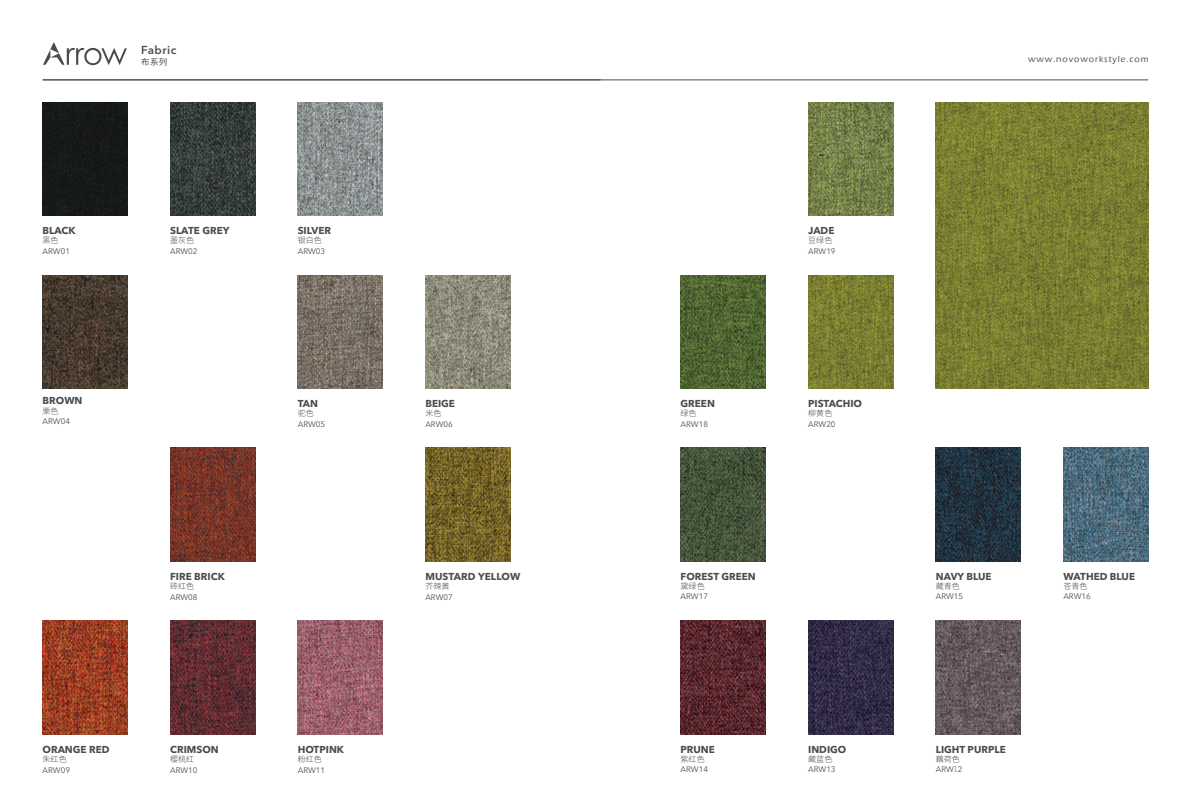
<style>
.page{position:relative;width:1191px;height:808px;background:#fff}
.page>*{position:absolute;margin:0;border:0;box-sizing:border-box;transform-origin:0 0}
.t1{font:600 11.5px "Avenir Next LT Pro";letter-spacing:.05em;color:#4b4c4d}
.t2{font:700 10px "Avenir Next LT Pro";color:#4b4c4d}
.t3{font:500 9px "Eras ITC";letter-spacing:.1em;color:#4b4c4d}
.t4{font:8.5px "Source Han Sans CN";color:#4b4c4d}
.t5{font:8px "Avenir Next LT Pro";color:#4b4c4d}
.t6{font:300 8px "Source Han Sans CN";letter-spacing:.01em;color:#4b4c4d}
.s1{font-family:"Adobe Ming Std";font-weight:300}
</style>
<div class="page">
<hr style="left:43px;top:79px;width:1105px;height:1px;background:#4b4c4d">
<svg style="left:43px;top:43px;width:84px;height:22px"></svg>
<img style="left:935px;top:102px;width:213px;height:286px">
<img style="left:170px;top:102px;width:85px;height:113px">
<img style="left:808px;top:275px;width:85px;height:113px">
<img style="left:425px;top:275px;width:85px;height:113px">
<img style="left:680px;top:448px;width:85px;height:113px">
<div style="left:43px;top:102px;width:85px;height:113px;background:#161919"></div>
<img style="left:298px;top:275px;width:85px;height:113px">
<img style="left:1063px;top:448px;width:85px;height:113px">
<img style="left:298px;top:102px;width:85px;height:113px">
<img style="left:808px;top:102px;width:85px;height:113px">
<img style="left:680px;top:275px;width:85px;height:113px">
<img style="left:425px;top:448px;width:85px;height:113px">
<img style="left:170px;top:621px;width:85px;height:113px">
<img style="left:43px;top:621px;width:85px;height:113px">
<img style="left:298px;top:621px;width:85px;height:113px">
<img style="left:808px;top:621px;width:85px;height:113px">
<img style="left:935px;top:621px;width:85px;height:113px">
<img style="left:680px;top:621px;width:85px;height:113px">
<img style="left:170px;top:448px;width:85px;height:113px">
<img style="left:43px;top:275px;width:85px;height:113px">
<img style="left:935px;top:448px;width:85px;height:113px">
<p class="t1" style="left:141px;top:43px;width:37px">Fabric</p>
<p class="t4" style="left:141px;top:57px;width:28px">布系列</p>
<p class="t3" style="left:1028px;top:54px;width:122px">www.novoworkstyle.com</p>
<p class="t2" style="left:43px;top:225px;width:35px">BLACK</p>
<p class="t6" style="left:43px;top:236px;width:18px">黑色</p>
<p class="t5" style="left:43px;top:246px;width:29px">ARW01</p>
<p class="t2" style="left:170px;top:225px;width:61px">SLATE GREY</p>
<p class="t6" style="left:170px;top:236px;width:26px">墨灰色</p>
<p class="t5" style="left:170px;top:246px;width:29px">ARW02</p>
<p class="t2" style="left:298px;top:225px;width:35px">SILVER</p>
<p class="t6" style="left:298px;top:236px;width:26px">银白色</p>
<p class="t5" style="left:298px;top:246px;width:29px">ARW03</p>
<p class="t2" style="left:808px;top:225px;width:28px">JADE</p>
<p class="t6" style="left:808px;top:236px;width:26px">豆绿色</p>
<p class="t5" style="left:808px;top:246px;width:29px">ARW19</p>
<p class="t2" style="left:43px;top:395px;width:41px">BROWN</p>
<p class="t6" style="left:43px;top:406px;width:18px">栗色</p>
<p class="t5" style="left:43px;top:416px;width:29px">ARW04</p>
<p class="t2" style="left:298px;top:398px;width:22px">TAN</p>
<p class="t6" style="left:298px;top:409px;width:18px">驼色</p>
<p class="t5" style="left:298px;top:419px;width:29px">ARW05</p>
<p class="t2" style="left:425px;top:398px;width:31px">BEIGE</p>
<p class="t6" style="left:425px;top:409px;width:18px">米色</p>
<p class="t5" style="left:425px;top:419px;width:29px">ARW06</p>
<p class="t2" style="left:680px;top:398px;width:36px">GREEN</p>
<p class="t6" style="left:680px;top:409px;width:18px">绿色</p>
<p class="t5" style="left:680px;top:419px;width:29px">ARW18</p>
<p class="t2" style="left:808px;top:398px;width:55px">PISTACHIO</p>
<p class="t6" style="left:808px;top:409px;width:26px">柳黄色</p>
<p class="t5" style="left:808px;top:419px;width:29px">ARW20</p>
<p class="t2" style="left:170px;top:571px;width:56px">FIRE BRICK</p>
<p class="t6" style="left:170px;top:582px;width:26px">砖红色</p>
<p class="t5" style="left:170px;top:592px;width:29px">ARW08</p>
<p class="t2" style="left:425px;top:570px;width:96px">MUSTARD YELLOW</p>
<p class="t6" style="left:425px;top:582px;width:26px">芥辣黃</p>
<p class="t5" style="left:425px;top:592px;width:29px">ARW07</p>
<p class="t2" style="left:680px;top:571px;width:77px">FOREST GREEN</p>
<p class="t6" style="left:680px;top:582px;width:26px">黛绿色</p>
<p class="t5" style="left:680px;top:592px;width:29px">ARW17</p>
<p class="t2" style="left:935px;top:571px;width:57px">NAVY BLUE</p>
<p class="t6" style="left:935px;top:582px;width:26px">藏青色</p>
<p class="t5" style="left:935px;top:592px;width:29px">ARW15</p>
<p class="t2" style="left:1063px;top:571px;width:73px">WATHED BLUE</p>
<p class="t6" style="left:1063px;top:582px;width:26px">苍青色</p>
<p class="t5" style="left:1063px;top:592px;width:29px">ARW16</p>
<p class="t2" style="left:43px;top:743px;width:69px">ORANGE RED</p>
<p class="t6" style="left:43px;top:755px;width:26px">朱红色</p>
<p class="t5" style="left:43px;top:765px;width:29px">ARW09</p>
<p class="t2" style="left:170px;top:743px;width:50px">CRIMSON</p>
<p class="t6" style="left:170px;top:755px;width:26px">樱桃红</p>
<p class="t5" style="left:170px;top:765px;width:29px">ARW10</p>
<p class="t2" style="left:298px;top:743px;width:48px">HOTPINK</p>
<p class="t6" style="left:298px;top:755px;width:26px">粉红色</p>
<p class="t5" style="left:298px;top:765px;width:29px">ARW11</p>
<p class="t2" style="left:680px;top:743px;width:36px">PRUNE</p>
<p class="t6" style="left:680px;top:755px;width:26px">紫红色</p>
<p class="t5" style="left:680px;top:765px;width:29px">ARW14</p>
<p class="t2" style="left:808px;top:743px;width:40px">INDIGO</p>
<p class="t6" style="left:808px;top:755px;width:26px">藏蓝色</p>
<p class="t5" style="left:808px;top:765px;width:29px">ARW13</p>
<p class="t2" style="left:935px;top:743px;width:71px">LIGHT PURPLE</p>
<p class="t6" style="left:935px;top:755px;width:26px">藕荷色</p>
<p class="t5" style="left:935px;top:765px;width:28px">ARW<span class="s1">1</span>2</p>
</div>
